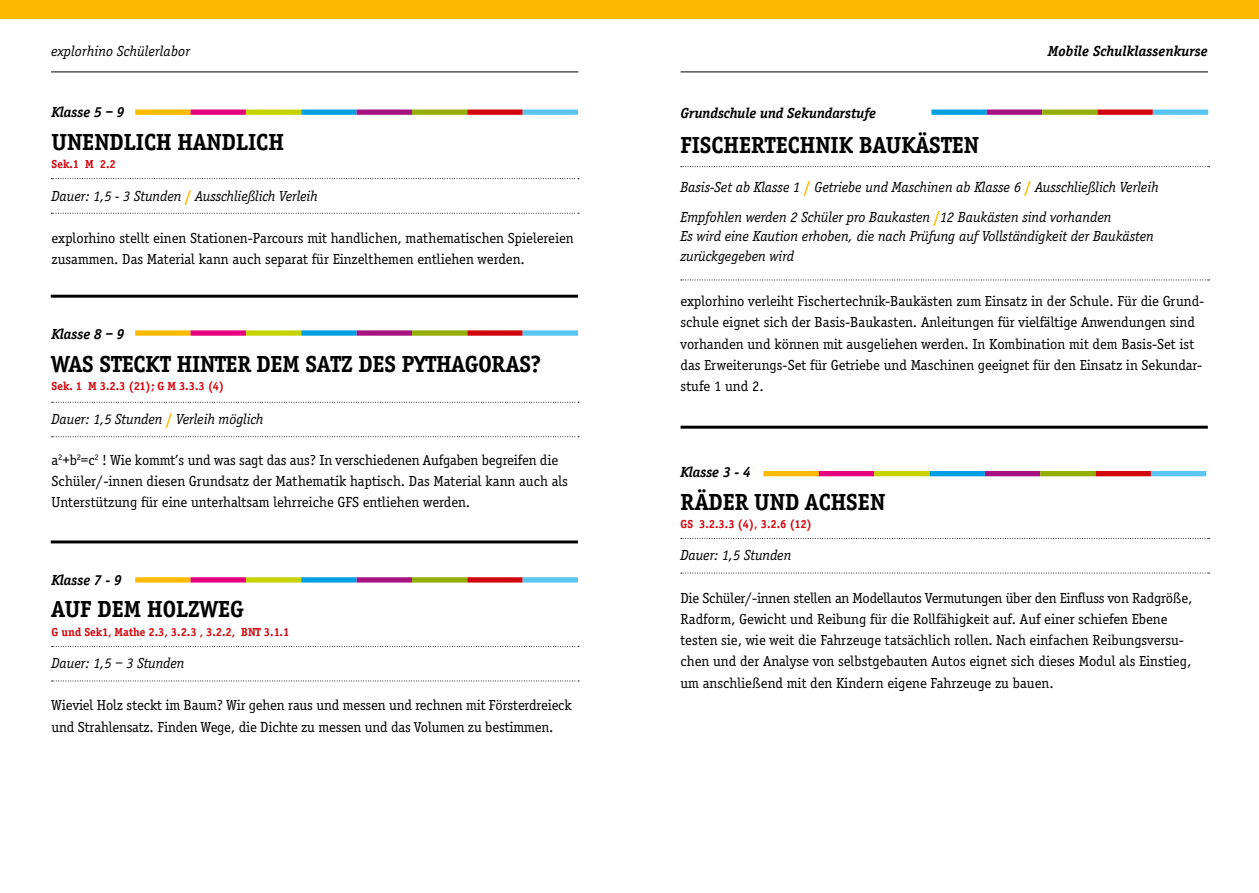
<style>
.page{position:relative;width:1259px;height:893px;background:#fff}
.page>*{position:absolute;margin:0;border:0;box-sizing:border-box;transform-origin:0 0}
.t1{font:700 24px "Officina Serif";color:#000}
.t2{font:15px/21.3px "Officina Serif";color:#000}
.t3{font:italic 15px/30px "Officina Serif";color:#000}
.t4{font:italic 700 15px "Officina Serif";color:#000}
.t5{font:700 12px "Officina Serif";color:#d1050c}
.s1{font-weight:700;font-style:normal;color:#fbba00}
</style>
<div class="page">
<hr style="left:680px;top:72px;width:528px;height:1px;background:#000">
<hr style="left:51px;top:72px;width:527px;height:1px;background:#000">
<svg style="left:52px;top:436px;width:527px;height:1px"></svg>
<svg style="left:52px;top:402px;width:527px;height:1px"></svg>
<svg style="left:52px;top:681px;width:527px;height:1px"></svg>
<svg style="left:52px;top:646px;width:527px;height:1px"></svg>
<svg style="left:681px;top:280px;width:528px;height:1px"></svg>
<svg style="left:681px;top:166px;width:528px;height:1px"></svg>
<svg style="left:681px;top:573px;width:528px;height:1px"></svg>
<svg style="left:681px;top:538px;width:528px;height:1px"></svg>
<div style="left:0;top:0;width:1259px;height:19px;background:#fbba00"></div>
<svg style="left:51px;top:213px;width:528px;height:1px"></svg>
<svg style="left:51px;top:178px;width:528px;height:1px"></svg>
<div style="left:135px;top:110px;width:56px;height:5px;background:#fbba00"></div>
<div style="left:191px;top:110px;width:55px;height:5px;background:#e5007d"></div>
<div style="left:246px;top:110px;width:55px;height:5px;background:#c7d300"></div>
<div style="left:301px;top:110px;width:56px;height:5px;background:#009ee3"></div>
<div style="left:357px;top:110px;width:55px;height:5px;background:#a61380"></div>
<div style="left:412px;top:110px;width:55px;height:5px;background:#95ad07"></div>
<div style="left:467px;top:110px;width:56px;height:5px;background:#d1050c"></div>
<div style="left:523px;top:110px;width:55px;height:5px;background:#5bc5f2"></div>
<div style="left:763px;top:471px;width:56px;height:5px;background:#fbba00"></div>
<div style="left:819px;top:471px;width:55px;height:5px;background:#e5007d"></div>
<div style="left:874px;top:471px;width:55px;height:5px;background:#c7d300"></div>
<div style="left:929px;top:471px;width:56px;height:5px;background:#009ee3"></div>
<div style="left:985px;top:471px;width:55px;height:5px;background:#a61380"></div>
<div style="left:1040px;top:471px;width:55px;height:5px;background:#95ad07"></div>
<div style="left:1095px;top:471px;width:56px;height:5px;background:#d1050c"></div>
<div style="left:1151px;top:471px;width:55px;height:5px;background:#5bc5f2"></div>
<div style="left:931px;top:110px;width:55px;height:5px;background:#009ee3"></div>
<div style="left:986px;top:110px;width:56px;height:5px;background:#a61380"></div>
<div style="left:1042px;top:110px;width:55px;height:5px;background:#95ad07"></div>
<div style="left:1097px;top:110px;width:55px;height:5px;background:#d1050c"></div>
<div style="left:1152px;top:110px;width:56px;height:5px;background:#5bc5f2"></div>
<div style="left:135px;top:330px;width:56px;height:6px;background:#fbba00"></div>
<div style="left:191px;top:330px;width:55px;height:6px;background:#e5007d"></div>
<div style="left:246px;top:330px;width:55px;height:6px;background:#c7d300"></div>
<div style="left:301px;top:330px;width:56px;height:6px;background:#009ee3"></div>
<div style="left:357px;top:330px;width:55px;height:6px;background:#a61380"></div>
<div style="left:412px;top:330px;width:55px;height:6px;background:#95ad07"></div>
<div style="left:467px;top:330px;width:56px;height:6px;background:#d1050c"></div>
<div style="left:523px;top:330px;width:55px;height:6px;background:#5bc5f2"></div>
<div style="left:135px;top:577px;width:56px;height:6px;background:#fbba00"></div>
<div style="left:191px;top:577px;width:55px;height:6px;background:#e5007d"></div>
<div style="left:246px;top:577px;width:55px;height:6px;background:#c7d300"></div>
<div style="left:301px;top:577px;width:56px;height:6px;background:#009ee3"></div>
<div style="left:357px;top:577px;width:55px;height:6px;background:#a61380"></div>
<div style="left:412px;top:577px;width:55px;height:6px;background:#95ad07"></div>
<div style="left:467px;top:577px;width:56px;height:6px;background:#d1050c"></div>
<div style="left:523px;top:577px;width:55px;height:6px;background:#5bc5f2"></div>
<hr style="left:51px;top:295px;width:527px;height:3px;background:#000">
<hr style="left:680px;top:426px;width:527px;height:3px;background:#000">
<hr style="left:51px;top:540px;width:527px;height:3px;background:#000">
<p class="t3" style="left:51px;top:36px;width:140px">explorhino Schülerlabor</p>
<p class="t4" style="left:1048px;top:42px;width:162px">Mobile Schulklassenkurse</p>
<p class="t4" style="left:52px;top:103px;width:74px">Klasse 5 – 9</p>
<h1 class="t1" style="left:52px;top:127px;width:234px">UNENDLICH HANDLICH</h1>
<p class="t5" style="left:52px;top:157px;width:66px">Sek.1 M 2.2</p>
<p class="t3" style="left:52px;top:181px;width:268px">Dauer: 1,5 - 3 Stunden <span class="s1">/</span> Ausschließlich Verleih</p>
<p class="t2" style="left:52px;top:227px;width:523px">explorhino stellt einen Stationen-Parcours mit handlichen, mathematischen Spielereien zusammen. Das Material kann auch separat für Einzelthemen entliehen werden.</p>
<p class="t4" style="left:52px;top:325px;width:74px">Klasse 8 – 9</p>
<h1 class="t1" style="left:52px;top:350px;width:491px">WAS STECKT HINTER DEM SATZ DES PYTHAGORAS?</h1>
<p class="t5" style="left:52px;top:378px;width:174px">Sek. 1 M 3.2.3 (21); G M 3.3.3 (4)</p>
<p class="t3" style="left:52px;top:404px;width:213px">Dauer: 1,5 Stunden <span class="s1">/</span> Verleih möglich</p>
<p class="t2" style="left:52px;top:449px;width:518px">a<sup>2</sup>+b<sup>2</sup>=c<sup>2</sup> ! Wie kommt’s und was sagt das aus? In verschiedenen Aufgaben begreifen die<br>Schüler/-innen diesen Grundsatz der Mathematik haptisch. Das Material kann auch als<br>Unterstützung für eine unterhaltsam lehrreiche GFS entliehen werden.</p>
<p class="t4" style="left:52px;top:571px;width:72px">Klasse 7 - 9</p>
<h1 class="t1" style="left:52px;top:595px;width:194px">AUF DEM HOLZWEG</h1>
<p class="t5" style="left:52px;top:625px;width:239px">G und Sek1, Mathe 2.3, 3.2.3 , 3.2.2, BNT 3.1.1</p>
<p class="t3" style="left:52px;top:649px;width:134px">Dauer: 1,5 – 3 Stunden</p>
<p class="t2" style="left:52px;top:695px;width:522px">Wieviel Holz steckt im Baum? Wir gehen raus und messen und rechnen mit Försterdreieck und Strahlensatz. Finden Wege, die Dichte zu messen und das Volumen zu bestimmen.</p>
<p class="t4" style="left:680px;top:104px;width:197px">Grundschule und Sekundarstufe</p>
<h1 class="t1" style="left:680px;top:131px;width:300px">FISCHERTECHNIK BAUKÄSTEN</h1>
<p class="t3" style="left:680px;top:172px;width:480px">Basis-Set ab Klasse 1 <span class="s1">/</span> Getriebe und Maschinen ab Klasse 6 <span class="s1">/</span> Ausschließlich Verleih<br>Empfohlen werden 2 Schüler pro Baukasten <span class="s1">/</span>12 Baukästen sind vorhanden</p>
<p class="t3" style="left:680px;top:227px;width:475px;line-height:19.5px">Es wird eine Kaution erhoben, die nach Prüfung auf Vollständigkeit der Baukästen zurückgegeben wird</p>
<p class="t2" style="left:680px;top:291px;width:525px">explorhino verleiht Fischertechnik-Baukästen zum Einsatz in der Schule. Für die Grund&shy;schule eignet sich der Basis-Baukasten. Anleitungen für vielfältige Anwendungen sind vorhanden und können mit ausgeliehen werden. In Kombination mit dem Basis-Set ist das Erweiterungs-Set für Getriebe und Maschinen geeignet für den Einsatz in Sekundar&shy;stufe 1 und 2.</p>
<p class="t4" style="left:680px;top:463px;width:72px">Klasse 3 - 4</p>
<h1 class="t1" style="left:680px;top:487px;width:206px">RÄDER UND ACHSEN</h1>
<p class="t5" style="left:680px;top:517px;width:133px">GS 3.2.3.3 (4), 3.2.6 (12)</p>
<p class="t3" style="left:680px;top:541px;width:112px">Dauer: 1,5 Stunden</p>
<p class="t2" style="left:680px;top:587px;width:513px">Die Schüler/-innen stellen an Modellautos Vermutungen über den Einfluss von Radgröße, Radform, Gewicht und Reibung für die Rollfähigkeit auf. Auf einer schiefen Ebene testen sie, wie weit die Fahrzeuge tatsächlich rollen. Nach einfachen Reibungsversu&shy;chen und der Analyse von selbstgebauten Autos eignet sich dieses Modul als Einstieg, um anschließend mit den Kindern eigene Fahrzeuge zu bauen.</p>
</div>
